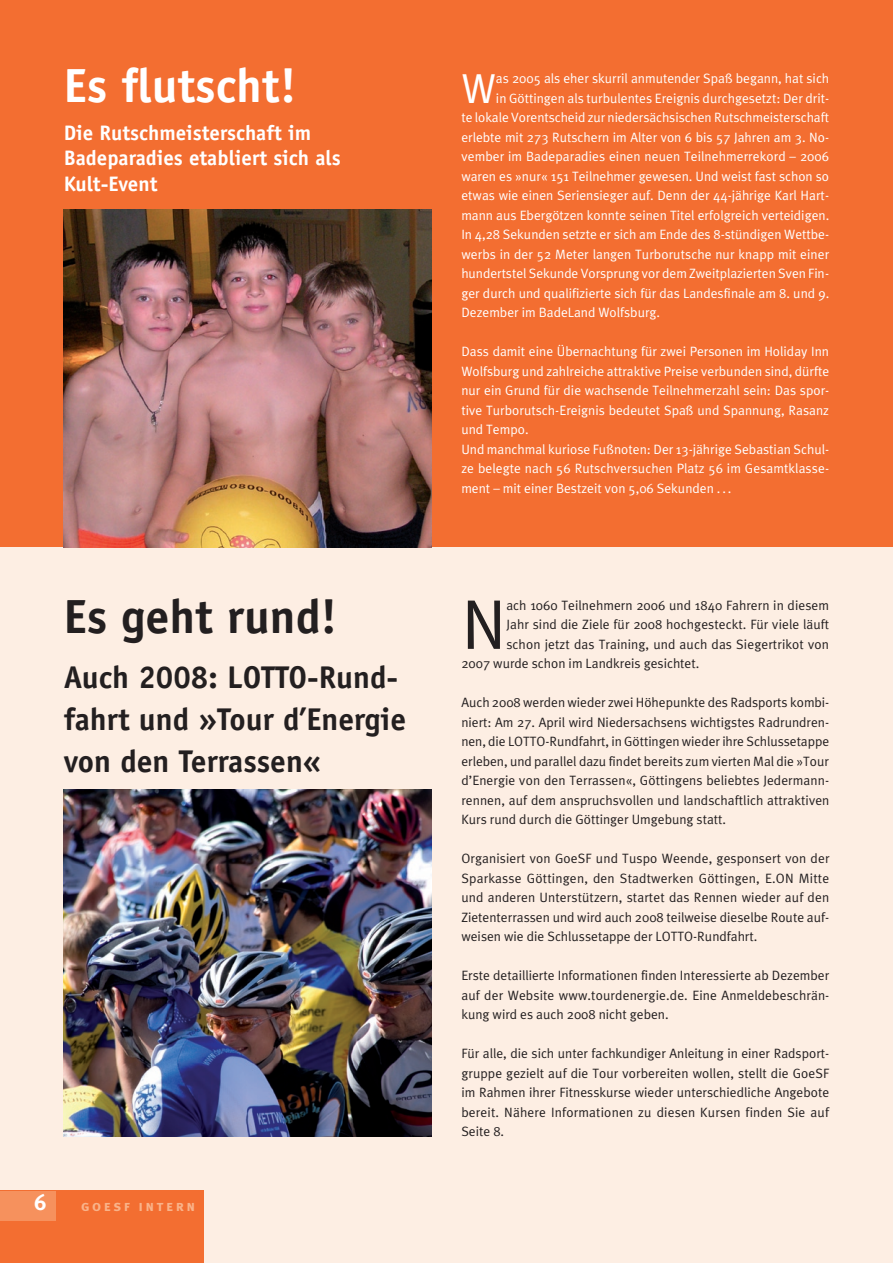
<style>
.page{position:relative;width:893px;height:1263px;background:#fff}
.page>*{position:absolute;margin:0;border:0;box-sizing:border-box;transform-origin:0 0}
.t1{font:70.35px "Meta Plus Normal";color:#231f20}
.t2{font:700 48px "Officina Sans";color:#231f20}
.t3{font:700 48px "Officina Sans";color:#fff}
.t4{font:42px "Meta Plus Normal";color:#fff}
.t5{font:700 31.5px/42px "Officina Sans";color:#231f20}
.t6{font:700 21px/25.5px "Officina Sans";color:#fff}
.t7{font:15px "Meta Plus Bold Caps";letter-spacing:.16em;color:#f9b38a}
.t8{font:13.5px/19.5px "Meta Plus Normal";letter-spacing:.005em;color:#231f20;text-align:justify}
.t9{font:13.5px/19.5px "Meta Plus Normal";color:#fff}
</style>
<div class="page">
<div style="left:0;top:0;width:893px;height:548px;background:#f36e31"></div>
<div style="left:0;top:547px;width:893px;height:716px;background:#fdeee3"></div>
<div style="left:0;top:1191px;width:204px;height:72px;background:#f36e31"></div>
<div style="left:0;top:1191px;width:55px;height:29px;background:#f6915d"></div>
<img style="left:64px;top:790px;width:368px;height:346px">
<img style="left:64px;top:209px;width:368px;height:338px">
<p class="t3" style="left:64px;top:55px;width:234px">Es flutscht!</p>
<p class="t6" style="left:64px;top:120px;width:278px">Die Rutschmeisterschaft im<br>Badeparadies etabliert sich als<br>Kult-Event</p>
<p class="t2" style="left:64px;top:587px;width:275px">Es geht rund!</p>
<p class="t5" style="left:64px;top:656px;width:344px">Auch 2008: LOTTO-Rund&shy;fahrt und »Tour d’Energie von den Terrassen«</p>
<p class="t7" style="left:81px;top:1197px;width:116px">goesf intern</p>
<p class="t4" style="left:461px;top:64px;width:36px">W</p>
<p class="t9" style="left:496px;top:69px;width:335px">as 2005 als eher skurril anmutender Spaß begann, hat sich</p>
<p class="t9" style="left:496px;top:88px;width:335px">in Göttingen als turbulentes Ereignis durchgesetzt: Der drit-</p>
<p class="t9" style="left:461px;top:108px;width:369px">te lokale Vorentscheid zur niedersächsischen Rutschmeisterschaft</p>
<p class="t9" style="left:461px;top:127px;width:369px">erlebte mit 273 Rutschern im Alter von 6 bis 57 Jahren am 3. No-</p>
<p class="t9" style="left:461px;top:147px;width:369px">vember im Badeparadies einen neuen Teilnehmerrekord – 2006</p>
<p class="t9" style="left:461px;top:166px;width:369px">waren es »nur« 151 Teilnehmer gewesen. Und weist fast schon so</p>
<p class="t9" style="left:461px;top:186px;width:369px">etwas wie einen Seriensieger auf. Denn der 44-jährige Karl Hart-</p>
<p class="t9" style="left:461px;top:205px;width:369px">mann aus Ebergötzen konnte seinen Titel erfolgreich verteidigen.</p>
<p class="t9" style="left:461px;top:225px;width:369px">In 4,28 Sekunden setzte er sich am Ende des 8-stündigen Wettbe-</p>
<p class="t9" style="left:461px;top:244px;width:369px">werbs in der 52 Meter langen Turborutsche nur knapp mit einer</p>
<p class="t9" style="left:461px;top:264px;width:369px">hundertstel Sekunde Vorsprung vor dem Zweitplazierten Sven Fin-</p>
<p class="t9" style="left:461px;top:283px;width:369px">ger durch und qualifizierte sich für das Landesfinale am 8. und 9.</p>
<p class="t9" style="left:461px;top:303px;width:200px">Dezember im BadeLand Wolfsburg.</p>
<p class="t9" style="left:461px;top:342px;width:369px">Dass damit eine Übernachtung für zwei Personen im Holiday Inn Wolfsburg und zahlreiche attraktive Preise verbunden sind, dürfte nur ein Grund für die wachsende Teilnehmerzahl sein: Das spor&shy;tive Turborutsch-Ereignis bedeutet Spaß und Spannung, Rasanz und Tempo.<br>Und manchmal kuriose Fußnoten: Der 13-jährige Sebastian Schul&shy;ze belegte nach 56 Rutschversuchen Platz 56 im Gesamtklasse&shy;ment – mit einer Bestzeit von 5,06 Sekunden . . .</p>
<p class="t1" style="left:461px;top:584px;width:47px">N</p>
<p class="t8" style="left:506px;top:595px;width:324px">ach 1060 Teilnehmern 2006 und 1840 Fahrern in diesem</p>
<p class="t8" style="left:506px;top:615px;width:324px">Jahr sind die Ziele für 2008 hochgesteckt. Für viele läuft</p>
<p class="t8" style="left:506px;top:634px;width:324px">schon jetzt das Training, und auch das Siegertrikot von</p>
<p class="t8" style="left:461px;top:654px;width:240px">2007 wurde schon im Landkreis gesichtet.</p>
<p class="t8" style="left:461px;top:693px;width:370px">Auch 2008 werden wieder zwei Höhepunkte des Radsports kombi&shy;niert: Am 27. April wird Niedersachsens wichtigstes Radrundren&shy;nen, die LOTTO-Rundfahrt, in Göttingen wieder ihre Schlussetappe erleben, und parallel dazu findet bereits zum vierten Mal die »Tour d’Energie von den Terrassen«, Göttingens beliebtes Jedermann&shy;rennen, auf dem anspruchsvollen und landschaftlich attraktiven Kurs rund durch die Göttinger Umgebung statt.</p>
<p class="t8" style="left:461px;top:849px;width:370px">Organisiert von GoeSF und Tuspo Weende, gesponsert von der Sparkasse Göttingen, den Stadtwerken Göttingen, E.ON Mitte und anderen Unterstützern, startet das Rennen wieder auf den Zietenterrassen und wird auch 2008 teilweise dieselbe Route auf&shy;weisen wie die Schlussetappe der LOTTO-Rundfahrt.</p>
<p class="t8" style="left:461px;top:966px;width:369px">Erste detaillierte Informationen finden Interessierte ab Dezember auf der Website www.tourdenergie.de. Eine Anmeldebeschrän&shy;kung wird es auch 2008 nicht geben.</p>
<p class="t8" style="left:461px;top:1044px;width:369px">Für alle, die sich unter fachkundiger Anleitung in einer Radsport&shy;gruppe gezielt auf die Tour vorbereiten wollen, stellt die GoeSF im Rahmen ihrer Fitnesskurse wieder unterschiedliche Angebote bereit. Nähere Informationen zu diesen Kursen finden Sie auf Seite 8.</p>
</div>
